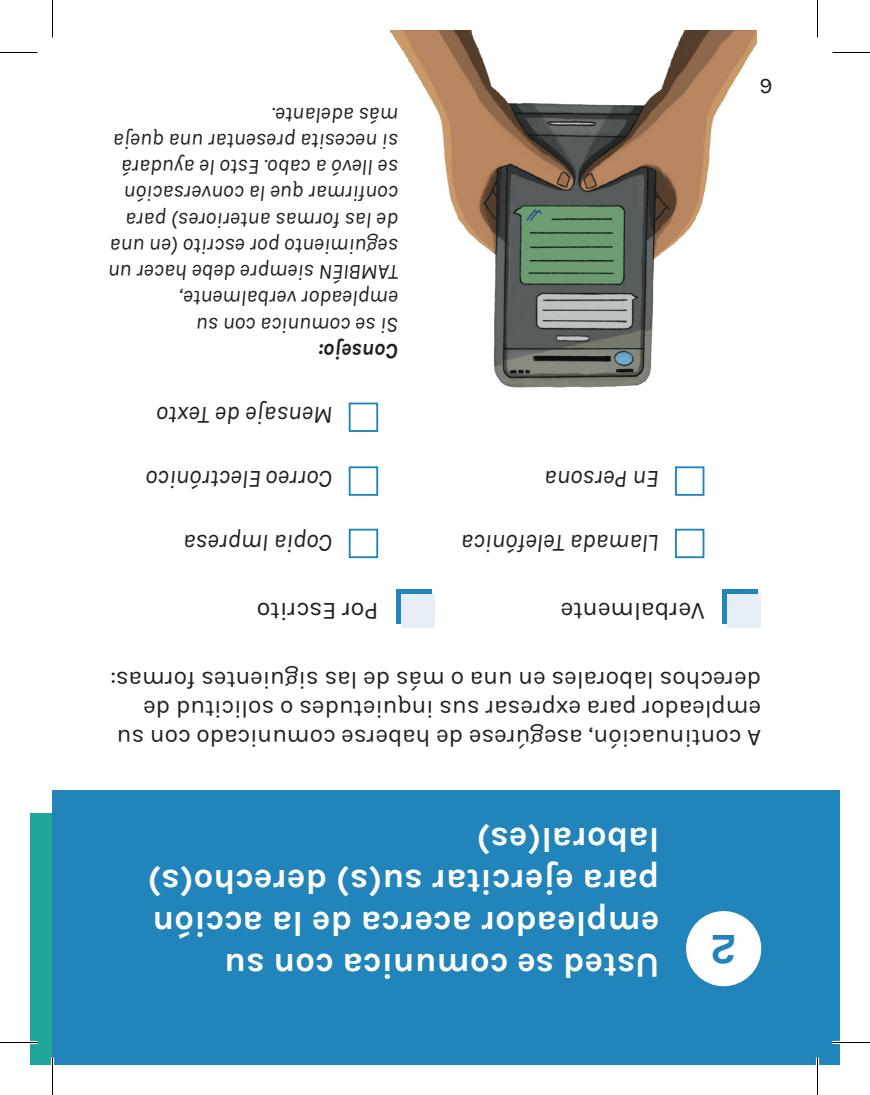
<style>
.page{position:relative;width:870px;height:1095px;background:#fff}
.page>*{position:absolute;margin:0;border:0;box-sizing:border-box;transform-origin:0 0}
.t1{font:700 43.25px "Karla";color:#2184ba}
.t2{font:700 35px/42px "Karla";color:#fff}
.t3{font:italic 25px "Karla";color:#231f20}
.t4{font:25px "Karla";color:#231f20}
.t5{font:24.5px/29.2px "Karla";color:#231f20}
.t6{font:22.5px "Karla";color:#231f20}
.t7{font:italic 22px/26.2px "Karla";color:#231f20}
.t8{font:italic 700 22px "Karla";color:#231f20}
</style>
<div class="page">
<div style="left:30px;top:814px;width:22px;height:251px;background:#1fa599"></div>
<div style="left:52px;top:790px;width:788px;height:275px;background:#2184ba"></div>
<img style="left:391px;top:30px;width:366px;height:358px">
<div style="left:722px;top:589px;width:36px;height:35px;background:#2184ba"></div>
<div style="left:396px;top:589px;width:36px;height:35px;background:#2184ba"></div>
<div style="left:728px;top:594px;width:33px;height:34px;background:#e7eef6"></div>
<div style="left:402px;top:594px;width:33px;height:34px;background:#e7eef6"></div>
<div style="left:675px;top:529px;width:29px;height:29px;background:#fff;border:2px solid #2184ba"></div>
<div style="left:349px;top:529px;width:29px;height:29px;background:#fff;border:2px solid #2184ba"></div>
<div style="left:675px;top:466px;width:29px;height:30px;background:#fff;border:2px solid #2184ba"></div>
<div style="left:349px;top:466px;width:29px;height:30px;background:#fff;border:2px solid #2184ba"></div>
<div style="left:349px;top:403px;width:29px;height:29px;background:#fff;border:2px solid #2184ba"></div>
<div style="left:686px;top:911px;width:75px;height:75px;background:#fff;border-radius:50%"></div>
<hr style="left:0;top:1041px;width:38px;height:3px;background:#fff">
<hr style="left:832px;top:1041px;width:38px;height:3px;background:#fff">
<hr style="left:51px;top:1058px;width:3px;height:37px;background:#fff">
<hr style="left:816px;top:1058px;width:3px;height:37px;background:#fff">
<hr style="left:0;top:52px;width:38px;height:1px;background:#000">
<hr style="left:832px;top:52px;width:38px;height:1px;background:#000">
<hr style="left:0;top:1042px;width:38px;height:1px;background:#000">
<hr style="left:832px;top:1042px;width:38px;height:1px;background:#000">
<hr style="left:52px;top:0;width:1px;height:38px;background:#000">
<hr style="left:52px;top:1058px;width:1px;height:37px;background:#000">
<hr style="left:817px;top:0;width:1px;height:38px;background:#000">
<hr style="left:817px;top:1058px;width:1px;height:37px;background:#000">
<p class="t7" style="left:399px;top:338px;width:292px;rotate:-180deg">Si se comunica con su empleador verbalmente,<br>TAMBIÉN siempre debe hacer un seguimiento por escrito (en una de las formas anteriores) para confirmar que la conversación se llevó a cabo. Esto le ayudará si necesita presentar una queja más adelante.</p>
<p class="t8" style="left:399px;top:364px;width:82px;rotate:-180deg">Consejo:</p>
<p class="t3" style="left:334px;top:429px;width:178px;rotate:-180deg">Mensaje de Texto</p>
<p class="t3" style="left:334px;top:493px;width:189px;rotate:-180deg">Correo Electrónico</p>
<p class="t3" style="left:660px;top:493px;width:116px;rotate:-180deg">En Persona</p>
<p class="t3" style="left:334px;top:557px;width:151px;rotate:-180deg">Copia Impresa</p>
<p class="t3" style="left:660px;top:557px;width:199px;rotate:-180deg">Llamada Telefónica</p>
<p class="t4" style="left:378px;top:627px;width:123px;rotate:-180deg">Por Escrito</p>
<p class="t4" style="left:705px;top:627px;width:146px;rotate:-180deg">Verbalmente</p>
<p class="t6" style="left:772px;top:101px;width:14px;rotate:-180deg">6</p>
<p class="t5" style="left:761px;top:754px;width:652px;rotate:-180deg">A continuación, asegúrese de haberse comunicado con su empleador para expresar sus inquietudes o solicitud de derechos laborales en una o más de las siguientes formas:</p>
<p class="t2" style="left:660px;top:987px;width:514px;rotate:-180deg">Usted se comunica con su empleador acerca de la acción para ejercitar su(s) derecho(s) laboral(es)</p>
<p class="t1" style="left:737px;top:974px;width:28px;rotate:-180deg">2</p>
</div>
